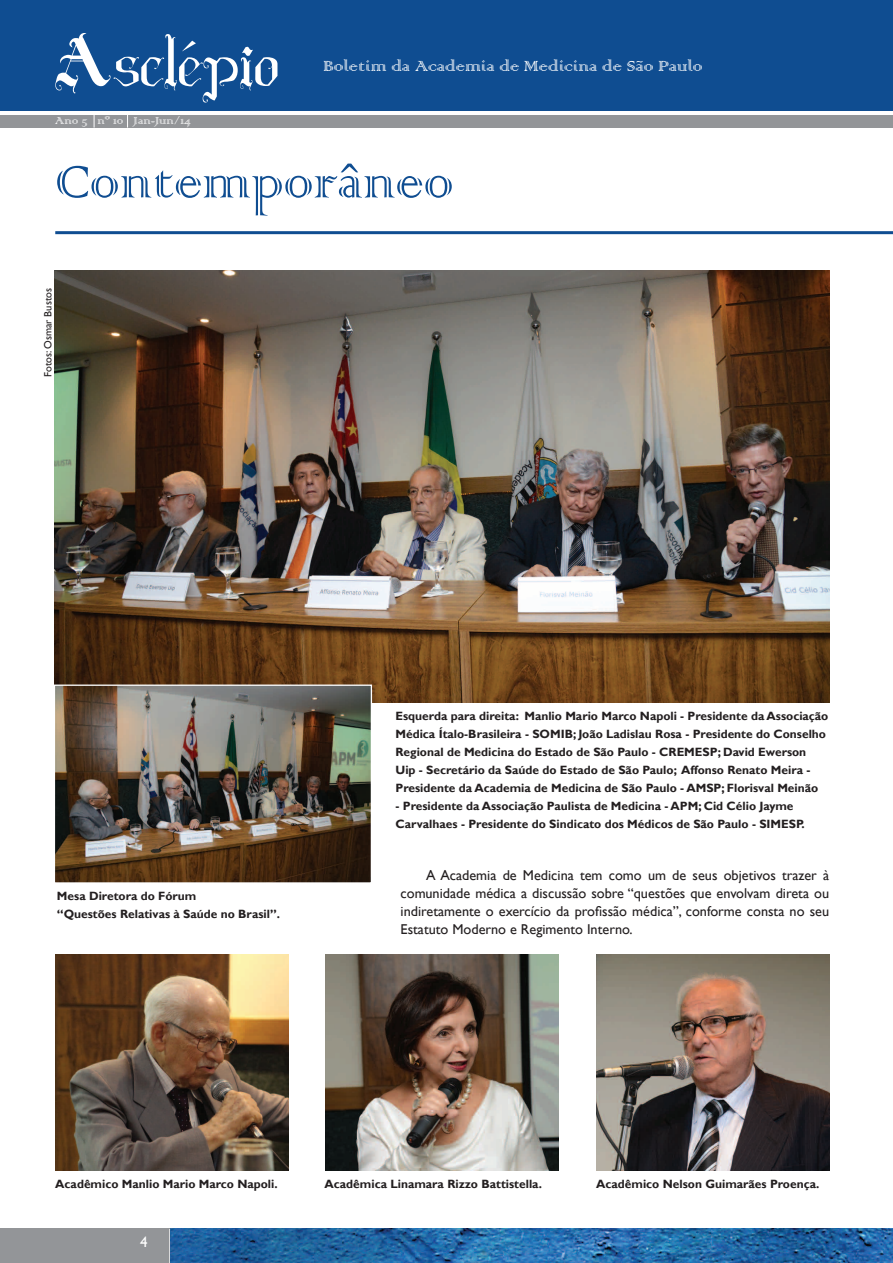
<style>
.page{position:relative;width:893px;height:1263px;background:#fff}
.page>*{position:absolute;margin:0;border:0;box-sizing:border-box;transform-origin:0 0}
.t1{font:60px "Colonna";color:#0f4d91}
.t2{font:19.5px "Colonna";color:#fff}
.t3{font:15px "Gill Sans";color:#fff}
.t4{font:14.25px/18px "Gill Sans";color:#231f20;text-align:justify}
.t5{font:13.5px "Colonna";color:#fff}
.t6{font:700 12px/18px "Gill Sans";color:#231f20}
.t7{font:10.5px "Gill Sans";color:#231f20}
</style>
<div class="page">
<div style="left:0;top:0;width:893px;height:111px;background:#0f4d91"></div>
<div style="left:0;top:115px;width:893px;height:13px;background:#939598"></div>
<div style="left:0;top:1229px;width:893px;height:34px;background:#939598"></div>
<svg style="left:94px;top:115px;width:1px;height:13px"></svg>
<svg style="left:127px;top:115px;width:1px;height:13px"></svg>
<svg style="left:55px;top:33px;width:222px;height:70px"></svg>
<hr style="left:169px;top:1229px;width:2px;height:34px;background:#fff">
<img style="left:170px;top:1229px;width:723px;height:34px">
<hr style="left:55px;top:231px;width:838px;height:3px;background:#0f4d91">
<img style="left:55px;top:270px;width:774px;height:432px">
<img style="left:325px;top:954px;width:233px;height:216px">
<img style="left:596px;top:954px;width:233px;height:216px">
<img style="left:55px;top:954px;width:233px;height:216px">
<img style="left:56px;top:686px;width:314px;height:196px">
<div style="left:54px;top:684px;width:318px;height:200px;border:1px solid #fff"></div>
<p class="t5" style="left:55px;top:112px;width:137px">Ano 5 nº 10 Jan-Jun/14</p>
<h2 class="t2" style="left:323px;top:54px;width:381px">Boletim da Academia de Medicina de São Paulo</h2>
<h1 class="t1" style="left:55px;top:142px;width:400px">Contemporâneo</h1>
<p class="t7" style="left:42px;top:377px;width:90px;rotate:-90deg">Fotos: Osmar Bustos</p>
<p class="t6" style="left:57px;top:887px;width:225px">Mesa Diretora do Fórum<br>“Questões Relativas à Saúde no Brasil”.</p>
<p class="t6" style="left:395px;top:707px;width:434px">Esquerda para direita: Manlio Mario Marco Napoli - Presidente da Associação Médica Ítalo-Brasileira - SOMIB; João Ladislau Rosa - Presidente do Conselho Regional de Medicina do Estado de São Paulo - CREMESP; David Ewerson Uip - Secretário da Saúde do Estado de São Paulo; Affonso Renato Meira - Presidente da Academia de Medicina de São Paulo - AMSP; Florisval Meinão</p>
<p class="t6" style="left:395px;top:797px;width:411px">- Presidente da Associação Paulista de Medicina - APM; Cid Célio Jayme<br>Carvalhaes - Presidente do Sindicato dos Médicos de São Paulo - SIMESP.</p>
<p class="t4" style="left:401px;top:866px;width:430px;text-indent:26px">A Academia de Medicina tem como um de seus objetivos trazer à comunidade médica a discussão sobre “questões que envolvam direta ou indiretamente o exercício da profissão médica”, conforme consta no seu Estatuto Moderno e Regimento Interno.</p>
<p class="t6" style="left:55px;top:1175px;width:224px">Acadêmico Manlio Mario Marco Napoli.</p>
<p class="t6" style="left:325px;top:1175px;width:219px">Acadêmica Linamara Rizzo Battistella.</p>
<p class="t6" style="left:596px;top:1175px;width:225px">Acadêmico Nelson Guimarães Proença.</p>
<p class="t3" style="left:140px;top:1233px;width:9px">4</p>
</div>
